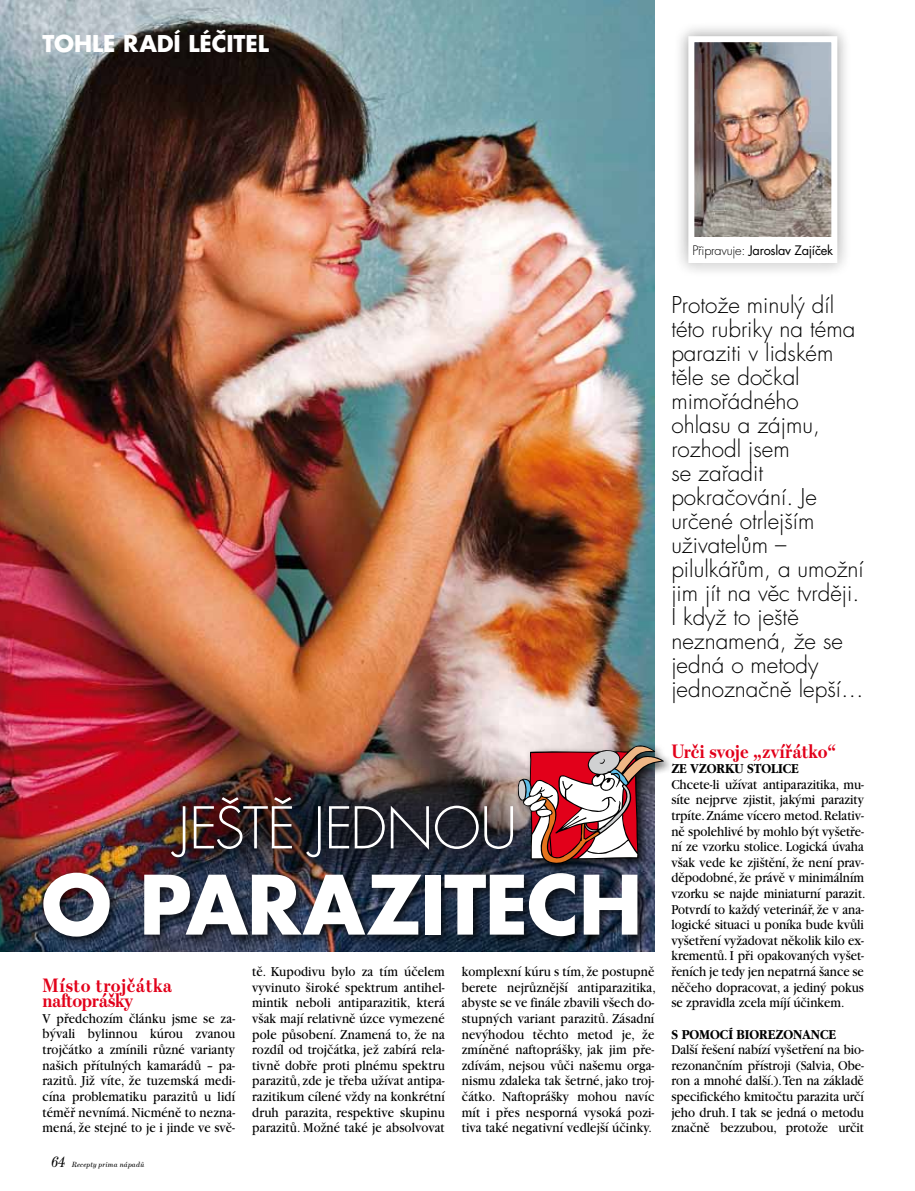
<style>
.page{position:relative;width:915px;height:1191px;background:#fff}
.page>*{position:absolute;margin:0;border:0;box-sizing:border-box;transform-origin:0 0}
.t1{font:700 79.5px "Futura CE";letter-spacing:-.015em;color:#fff}
.t2{font:300 55.95px "Futura CE";letter-spacing:-.03em;color:#fff}
.t3{font:300 22.5px/24px "Futura CE";color:#000}
.t4{font:700 22.5px "Futura CE";letter-spacing:-.005em;color:#fff}
.t5{font:700 19.5px/15.6px "Escrow";color:#e2001a;scale:.9 1}
.t6{font:14.25px/15.6px "Garamond CE";letter-spacing:.01em;color:#000;text-align:justify;scale:.9 1}
.t7{font:700 14.25px "Garamond CE";color:#000;scale:.9 1}
.t8{font:12.75px "Futura CE";letter-spacing:-.02em;color:#000}
.t9{font:italic 7.5px "Escrow";letter-spacing:.02em;color:#000}
.s1{font-size:15px}
.s2{font-weight:300}
</style>
<div class="page">
<img style="left:0;top:0;width:654px;height:951px">
<div style="left:673px;top:22px;width:178px;height:255px;background:#000;opacity:.4"></div>
<img style="left:695px;top:43px;width:135px;height:194px">
<div style="left:688px;top:36px;width:149px;height:227px;border:6px solid #fff"></div>
<div style="left:692px;top:237px;width:142px;height:24px;background:#fff"></div>
<div style="left:114px;top:739px;width:459px;height:176px;background:#000;opacity:.75"></div>
<div style="left:39px;top:869px;width:611px;height:79px;background:#000;opacity:.75"></div>
<div style="left:513px;top:742px;width:161px;height:134px;background:#000;opacity:.75"></div>
<svg style="left:516px;top:744px;width:147px;height:121px"></svg>
<h3 class="t4" style="left:43px;top:29px;width:228px">TOHLE RADÍ LÉČITEL</h3>
<h2 class="t2" style="left:178px;top:796px;width:341px">Ještě jednou</h2>
<h1 class="t1" style="left:41px;top:854px;width:602px">O PARAZITECH</h1>
<h3 class="t5" style="left:43px;top:976px;width:146px">Místo trojčátka naftoprášky</h3>
<p class="t6" style="left:43px;top:1011px;width:215px">V předchozím článku jsme se za&shy;bývali bylinnou kúrou zvanou trojčátko a zmínili různé varianty našich přítulných kamarádů – pa&shy;razitů. Již víte, že tuzemská medi&shy;cína problematiku parazitů u lidí téměř nevnímá. Nicméně to nezna&shy;mená, že stejné to je i jinde ve svě-</p>
<p class="t9" style="left:51px;top:1160px;width:95px"><span class="s1">64</span> Recepty prima nápadů</p>
<p class="t6" style="left:252px;top:964px;width:215px">tě. Kupodivu bylo za tím účelem vyvinuto široké spektrum antihel&shy;mintik neboli antiparazitik, která však mají relativně úzce vymezené pole působení. Znamená to, že na rozdíl od trojčátka, jež zabírá rela&shy;tivně dobře proti plnému spektru parazitů, zde je třeba užívat antipa&shy;razitikum cílené vždy na konkrétní druh parazita, respektive skupinu parazitů. Možné také je absolvovat</p>
<p class="t6" style="left:461px;top:964px;width:217px">komplexní kúru s tím, že postupně berete nejrůznější antiparazitika, abyste se ve finále zbavili všech do&shy;stupných variant parazitů. Zásadní nevýhodou těchto metod je, že zmíněné naftoprášky, jak jim pře&shy;zdívám, nejsou vůči našemu orga&shy;nismu zdaleka tak šetrné, jako troj&shy;čátko. Naftoprášky mohou navíc mít i přes nesporná vysoká pozi&shy;tiva také negativní vedlejší účinky.</p>
<p class="t8" style="left:692px;top:243px;width:142px"><span class="s2">Připravuje:</span> Jaroslav Zajíček</p>
<p class="t3" style="left:671px;top:293px;width:194px">Protože minulý díl této rubriky na téma paraziti v lidském těle se dočkal mimořádného ohlasu a zájmu, rozhodl jsem<br>se zařadit pokračování. Je určené otrlejším uživatelům – pilulkářům, a umožní jim jít na věc tvrději.<br>I když to ještě neznamená, že se jedná o metody jednoznačně lepší…</p>
<h3 class="t5" style="left:671px;top:742px;width:185px">Urči svoje „zvířátko“</h3>
<p class="t7" style="left:671px;top:761px;width:143px">ZE VZORKU STOLICE</p>
<p class="t6" style="left:671px;top:777px;width:217px">Chcete-li užívat antiparazitika, mu&shy;síte nejprve zjistit, jakými parazity trpíte.Známe vícero metod.Relativ&shy;ně spolehlivé by mohlo být vyšetře&shy;ní ze vzorku stolice. Logická úvaha však vede ke zjištění, že není prav&shy;děpodobné, že právě v minimálním vzorku se najde miniaturní parazit.<br>Potvrdí to každý veterinář, že v ana&shy;logické situaci u poníka bude kvůli vyšetření vyžadovat několik kilo ex&shy;krementů. I při opakovaných vyšet&shy;řeních je tedy jen nepatrná šance se něčeho dopracovat, a jediný pokus se zpravidla zcela míjí účinkem.</p>
<p class="t7" style="left:671px;top:1026px;width:184px">S POMOCÍ BIOREZONANCE</p>
<p class="t6" style="left:671px;top:1042px;width:215px">Další řešení nabízí vyšetření na bio&shy;rezonančním přístroji (Salvia, Obe&shy;ron a mnohé další.).Ten na základě specifického kmitočtu parazita určí jeho druh. I tak se jedná o metodu značně bezzubou, protože určit</p>
</div>
